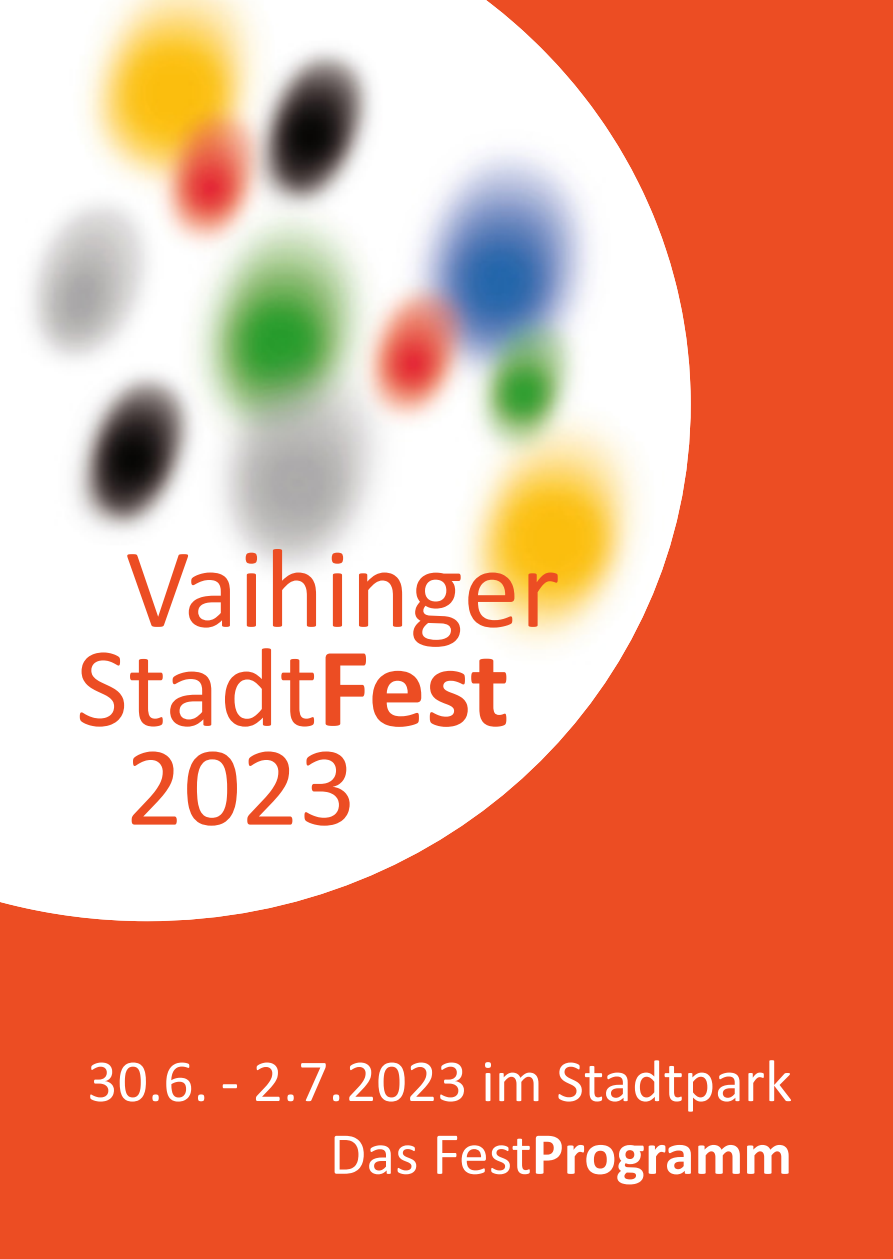
<style>
.page{position:relative;width:893px;height:1259px;background:#ec4d23}
.page>*{position:absolute;margin:0;border:0;box-sizing:border-box;transform-origin:0 0}
.t1{font:114px/99px "Calibri";color:#ec4d23}
.t2{font:60px "Calibri";color:#fff}
.t3{font:700 60px "Calibri";color:#fff}
.s1{font-weight:700}
.s2{font-weight:400}
</style>
<div class="page">
<img style="left:0;top:0;width:691px;height:921px">
<div style="left:0;top:0;width:17px;height:8px;background:#fff"></div>
<p class="t1" style="left:125px;top:536px;width:436px">Vaihinger</p>
<p class="t1" style="left:125px;top:635px;width:386px;text-indent:-49px">Stadt<span class="s1">Fest<br></span>2023</p>
<p class="t2" style="left:87px;top:1039px;width:706px">30.6. - 2.7. 2023 im Stadtpark</p>
<p class="t3" style="left:330px;top:1111px;width:464px"><span class="s2">Das Fest</span>Programm</p>
</div>
